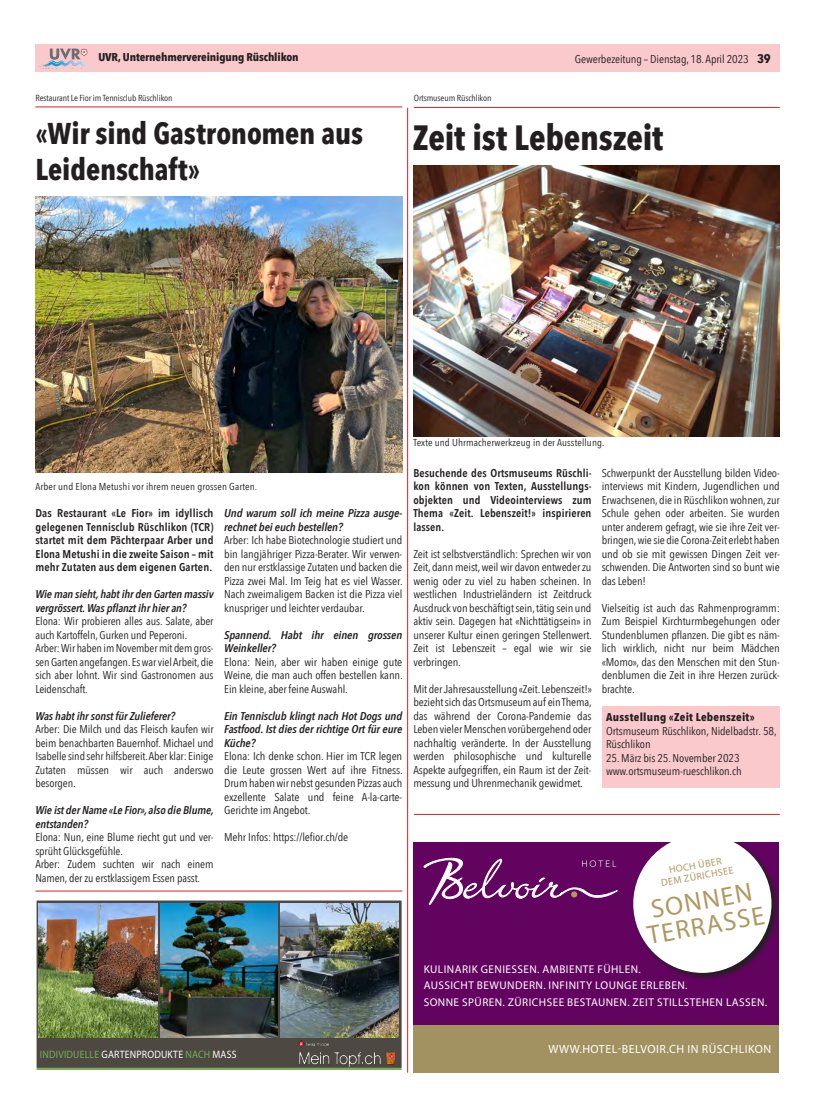
<style>
.page{position:relative;width:833px;height:1117px;background:#fff}
.page>*{position:absolute;margin:0;border:0;box-sizing:border-box;transform-origin:0 0}
.t1{font:700 35px "Avenir Next Condensed";letter-spacing:-.01em;color:#231f20}
.t2{font:700 30px/36px "Avenir Next Condensed";letter-spacing:-.005em;color:#231f20}
.t3{font:26.25px/25px "Myriad Pro";color:#b09861;text-align:center}
.t4{font:11.88px "Myriad Pro";letter-spacing:.04em;color:#fff}
.t5{font:11.25px/13.5px "Avenir Next Condensed";letter-spacing:-.01em;color:#231f20;text-align:justify;scale:1.06 1}
.t6{font:11.25px/13.5px "Avenir Next Condensed";letter-spacing:-.01em;color:#231f20;scale:1.05 1}
.t7{font:11.25px/13.5px "Avenir Next Condensed";letter-spacing:-.01em;color:#231f20;text-align:justify;scale:1.07 1}
.t8{font:600 11.25px/13.5px "Avenir Next Condensed";letter-spacing:.01em;color:#231f20;text-align:justify;scale:1.05 1}
.t9{font:italic 600 11.25px/13.5px "Avenir Next Condensed";letter-spacing:-.01em;color:#231f20;scale:1.04 1}
.t10{font:600 11.25px/13.5px "Avenir Next Condensed";letter-spacing:.01em;color:#231f20;text-align:justify}
.t11{font:11.25px "Myriad Pro";letter-spacing:.04em;color:#fff}
.t12{font:italic 600 11.25px/13.5px "Avenir Next Condensed";letter-spacing:-.01em;color:#231f20;scale:1.07 1}
.t13{font:italic 600 11.25px/13.5px "Avenir Next Condensed";letter-spacing:-.01em;color:#231f20;text-align:justify;scale:1.06 1}
.t14{font:700 11.25px "Avenir Next Condensed";letter-spacing:-.01em;color:#231f20;scale:1.06 1}
.t15{font:700 11.25px "Avenir Next Condensed";letter-spacing:.02em;color:#231f20;scale:1.06 1}
.t16{font:10.75px "Myriad Pro";letter-spacing:.02em;color:#fff;scale:.91 1}
.t17{font:10px "Avenir Next Condensed";letter-spacing:.01em;color:#231f20;scale:1.06 1}
.t18{font:10px/11.2px "Myriad Pro";color:#b09861;text-align:center}
.t19{font:8.75px "Avenir Next Condensed";letter-spacing:-.01em;color:#231f20;scale:1.06 1}
.s1{font-weight:700;font-size:12.5px}
.s2{color:#77ae58}
.s3{color:#75ad57}
</style>
<div class="page">
<div style="left:35px;top:44px;width:745px;height:27px;background:#f9c9cc"></div>
<svg style="left:39px;top:48px;width:51px;height:19px"></svg>
<div style="left:414px;top:842px;width:365px;height:214px;background:#62035f"></div>
<svg style="left:676px;top:878px;width:102px;height:101px"></svg>
<svg style="left:633px;top:842px;width:138px;height:130px;background:#e0d1e0"></svg>
<div style="left:414px;top:1025px;width:365px;height:47px;background:#a29161"></div>
<svg style="left:423px;top:857px;width:194px;height:47px"></svg>
<hr style="left:35px;top:107px;width:367px;height:1px;background:#d1232a">
<img style="left:35px;top:197px;width:367px;height:275px">
<div style="left:36px;top:899px;width:366px;height:171px;background:#4e4842"></div>
<img style="left:299px;top:1040px;width:95px;height:26px">
<svg style="left:37px;top:1067px;width:364px;height:1px"></svg>
<img style="left:160px;top:903px;width:117px;height:134px">
<img style="left:280px;top:903px;width:119px;height:134px">
<img style="left:39px;top:903px;width:118px;height:134px">
<div style="left:35px;top:899px;width:368px;height:171px;border:1px solid #fff"></div>
<hr style="left:35px;top:890px;width:367px;height:1px;background:#d1232a">
<div style="left:602px;top:706px;width:178px;height:81px;background:#f9c9cc"></div>
<hr style="left:414px;top:107px;width:366px;height:1px;background:#d1232a">
<img style="left:414px;top:166px;width:366px;height:270px">
<hr style="left:414px;top:814px;width:366px;height:1px;background:#d1232a">
<hr style="left:407px;top:108px;width:1px;height:964px;background:#d1232a">
<p class="t14" style="left:98px;top:50px;width:190px">UVR, Unternehmervereinigung Rüschlikon</p>
<p class="t5" style="left:575px;top:51px;width:186px">Gewerbezeitung – Dienstag, 18. April 2023 <span class="s1">39</span></p>
<p class="t19" style="left:35px;top:90px;width:131px">Restaurant Le Fior im Tennisclub Rüschlikon</p>
<p class="t19" style="left:414px;top:90px;width:75px">Ortsmuseum Rüschlikon</p>
<h2 class="t2" style="left:35px;top:115px;width:329px">«Wir sind Gastronomen aus<br>Leidenschaft»</h2>
<h1 class="t1" style="left:413px;top:116px;width:252px">Zeit ist Lebenszeit</h1>
<p class="t17" style="left:35px;top:478px;width:211px">Arber und Elona Metushi vor ihrem neuen grossen Garten.</p>
<p class="t8" style="left:35px;top:506px;width:171px">Das Restaurant «Le Fior» im idyllisch gelegenen Tennisclub Rüschlikon (TCR) startet mit dem Pächterpaar Arber und Elona Metushi in die zweite Saison – mit mehr Zutaten aus dem eigenen Garten.</p>
<p class="t9" style="left:35px;top:587px;width:173px">Wie man sieht, habt ihr den Garten massiv vergrössert. Was pflanzt ihr hier an?</p>
<p class="t6" style="left:35px;top:614px;width:171px">Elona: Wir probieren alles aus. Salate, aber auch Kartoffeln, Gurken und Peperoni.<br>Arber: Wir haben im November mit dem gros&shy;sen Garten angefangen. Es war viel Arbeit, die sich aber lohnt. Wir sind Gastronomen aus Leidenschaft.</p>
<p class="t9" style="left:35px;top:709px;width:136px">Was habt ihr sonst für Zulieferer?</p>
<p class="t6" style="left:35px;top:722px;width:171px;text-align:justify">Arber: Die Milch und das Fleisch kaufen wir beim benachbarten Bauernhof. Michael und Isabelle sind sehr hilfsbereit. Aber klar: Einige Zutaten müssen wir auch anderswo besorgen.</p>
<p class="t9" style="left:35px;top:803px;width:173px">Wie ist der Name «Le Fior», also die Blume, entstanden?</p>
<p class="t6" style="left:35px;top:830px;width:171px">Elona: Nun, eine Blume riecht gut und ver&shy;sprüht Glücksgefühle.<br>Arber: Zudem suchten wir nach einem Namen, der zu erstklassigem Essen passt.</p>
<p class="t12" style="left:224px;top:506px;width:168px">Und warum soll ich meine Pizza ausge&shy;rechnet bei euch bestellen?</p>
<p class="t5" style="left:224px;top:533px;width:170px">Arber: Ich habe Biotechnologie studiert und bin langjähriger Pizza-Berater. Wir verwen&shy;den nur erstklassige Zutaten und backen die Pizza zwei Mal. Im Teig hat es viel Wasser.<br>Nach zweimaligem Backen ist die Pizza viel knuspriger und leichter verdaubar.</p>
<p class="t12" style="left:224px;top:628px;width:168px">Spannend. Habt ihr einen grossen<br>Weinkeller?</p>
<p class="t7" style="left:224px;top:654px;width:168px">Elona: Nein, aber wir haben einige gute Weine, die man auch offen bestellen kann.<br>Ein kleine, aber feine Auswahl.</p>
<p class="t13" style="left:224px;top:709px;width:169px">Ein Tennisclub klingt nach Hot Dogs und Fastfood. Ist dies der richtige Ort für eure Küche?</p>
<p class="t7" style="left:224px;top:749px;width:168px">Elona: Ich denke schon. Hier im TCR legen die Leute grossen Wert auf ihre Fitness.<br>Drum haben wir nebst gesunden Pizzas auch exzellente Salate und feine A-la-carte-Gerichte im Angebot.</p>
<p class="t5" style="left:224px;top:830px;width:119px">Mehr Infos: https://lefior.ch/de</p>
<p class="t17" style="left:413px;top:434px;width:182px">Texte und Uhrmacherwerkzeug in der Ausstellung.</p>
<p class="t10" style="left:413px;top:465px;width:180px">Besuchende des Ortsmuseums Rüschli&shy;kon können von Texten, Ausstellungs&shy;objekten und Videointerviews zum Thema «Zeit. Lebenszeit!» inspirieren lassen.</p>
<p class="t5" style="left:413px;top:546px;width:170px">Zeit ist selbstverständlich: Sprechen wir von Zeit, dann meist, weil wir davon entweder zu wenig oder zu viel zu haben scheinen. In westlichen Industrieländern ist Zeitdruck Ausdruck von beschäftigt sein, tätig sein und aktiv sein. Dagegen hat «Nichttätigsein» in unserer Kultur einen geringen Stellenwert.<br>Zeit ist Lebenszeit – egal wie wir sie verbringen.</p>
<p class="t5" style="left:413px;top:681px;width:170px">Mit der Jahresausstellung «Zeit. Lebenszeit!» bezieht sich das Ortsmuseum auf ein Thema, das während der Corona-Pandemie das Leben vieler Menschen vorübergehend oder nachhaltig veränderte. In der Ausstellung werden philosophische und kulturelle Aspekte aufgegriffen, ein Raum ist der Zeit&shy;messung und Uhrenmechanik gewidmet.</p>
<p class="t5" style="left:601px;top:465px;width:169px">Schwerpunkt der Ausstellung bilden Video&shy;interviews mit Kindern, Jugendlichen und Erwachsenen, die in Rüschlikon wohnen, zur Schule gehen oder arbeiten. Sie wurden unter anderem gefragt, wie sie ihre Zeit ver&shy;bringen, wie sie die Corona-Zeit erlebt haben und ob sie mit gewissen Dingen Zeit ver&shy;schwenden. Die Antworten sind so bunt wie das Leben!</p>
<p class="t7" style="left:601px;top:600px;width:168px">Vielseitig ist auch das Rahmenprogramm:<br>Zum Beispiel Kirchturmbegehungen oder Stundenblumen pflanzen. Die gibt es näm&shy;lich wirklich, nicht nur beim Mädchen «Momo», das den Menschen mit den Stun&shy;denblumen die Zeit in ihre Herzen zurück&shy;brachte.</p>
<p class="t15" style="left:606px;top:710px;width:142px">Ausstellung «Zeit Lebenszeit»</p>
<p class="t5" style="left:606px;top:723px;width:162px">Ortsmuseum Rüschlikon, Nidelbadstr. 58,<br>Rüschlikon</p>
<p class="t5" style="left:606px;top:750px;width:129px">25. März bis 25. November 2023 www.ortsmuseum-rueschlikon.ch</p>
<p class="t18" style="left:658px;top:865px;width:75px;rotate:-10deg">HOCH ÜBER<br>DEM ZÜRICHSEE</p>
<h3 class="t3" style="left:641px;top:898px;width:120px;rotate:-10deg">SONNEN<br>TERRASSE</h3>
<p class="t11" style="left:424px;top:978px;width:265px">AUSSICHT BEWUNDERN. INFINITY LOUNGE ERLEBEN.</p>
<p class="t11" style="left:424px;top:962px;width:219px">KULINARIK GENIESSEN. AMBIENTE FÜHLEN.</p>
<p class="t11" style="left:424px;top:994px;width:345px">SONNE SPÜREN. ZÜRICHSEE BESTAUNEN. ZEIT STILLSTEHEN LASSEN.</p>
<p class="t16" style="left:40px;top:1047px;width:218px"><span class="s2">INDIVIDUELLE</span> GARTENPRODUKTE <span class="s3">NACH</span> MASS</p>
<p class="t4" style="left:548px;top:1041px;width:224px">WWW.HOTEL-BELVOIR.CH IN RÜSCHLIKON</p>
</div>
